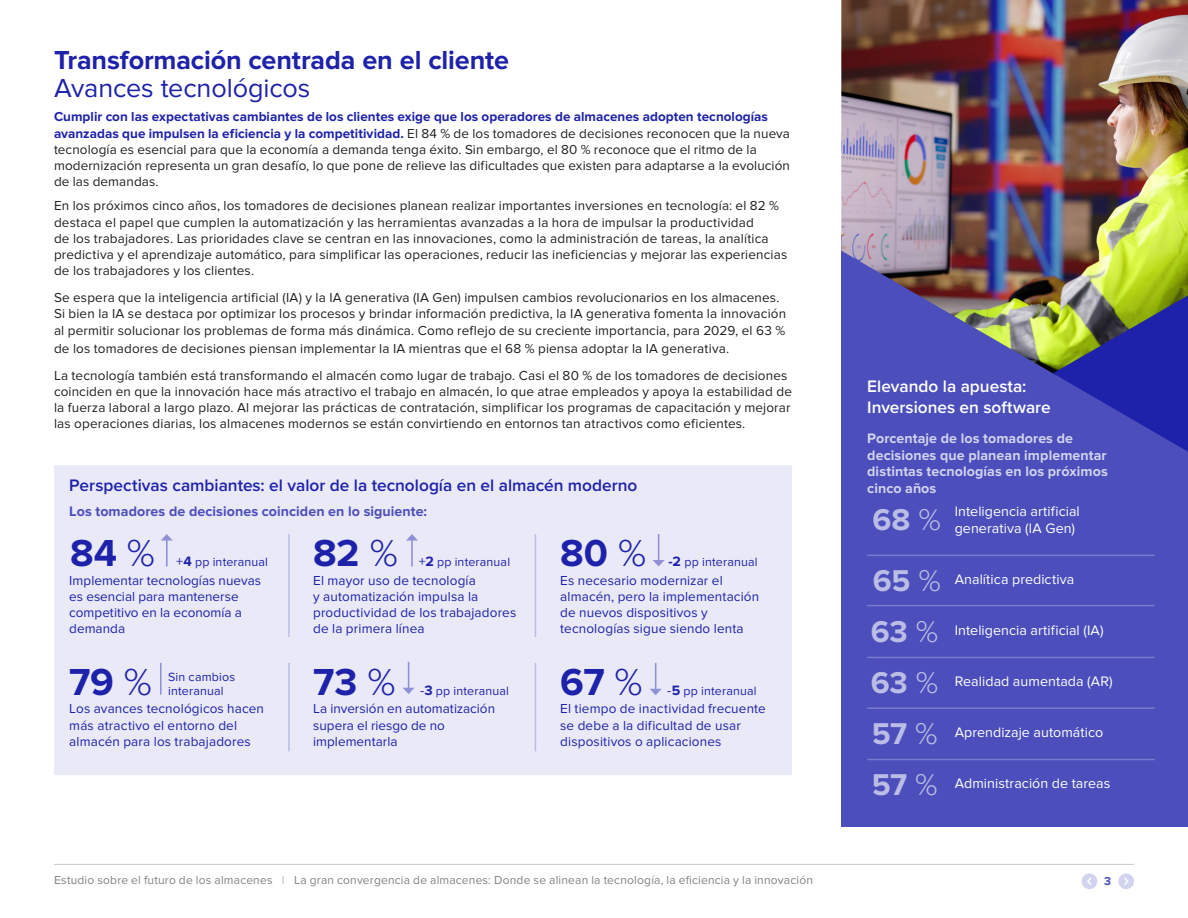
<style>
.page{position:relative;width:1188px;height:918px;background:#fff}
.page>*{position:absolute;margin:0;border:0;box-sizing:border-box;transform-origin:0 0}
.Body{font:700 39px "Proxima Nova";letter-spacing:-.005em;color:#1e22aa}
.Body-2{font:700 31.2px "Proxima Nova";letter-spacing:-.01em;color:#bbbde6}
.Subhead-2{font:700 27px "Proxima Nova";letter-spacing:-.005em;color:#1e22aa}
.Subhead-2-2{font:27px "Proxima Nova";letter-spacing:-.005em;color:#1e22aa}
.Body-3{font:600 17.25px "Proxima Nova";color:#1e22aa}
.Body-4{font:600 17.25px/21px "Proxima Nova";color:#fff}
.Body-5{font:14.25px/17.2px "Proxima Nova";letter-spacing:.005em;color:#fff}
.Body-6{font:700 14.25px/16.5px "Proxima Nova";letter-spacing:.005em;color:#d2d3ee}
.Body-7{font:700 14.25px "Proxima Nova";letter-spacing:.005em;color:#4b4ebb}
.Body-8{font:13.5px/16.2px "Proxima Nova";letter-spacing:.01em;color:#231f20}
.Body-9{font:13.5px/16.2px "Proxima Nova";letter-spacing:.01em;color:#1e22aa}
.Heading-1-Cover{font:12.45px/13.5px "Proxima Nova";letter-spacing:.015em;color:#1e22aa}
.t1{font:12px "Proxima Nova";letter-spacing:.015em;color:#808285}
.t2{font:700 12px "Proxima Nova";color:#4b4ebb}
.s1{font-weight:700;color:#1e22aa}
.s2{font-weight:300}
.s3{font-size:14.1px}
.s4{font-weight:700;font-size:14.1px}
.s5{color:#bcbdc0}
</style>
<div class="page">
<div style="left:841px;top:235px;width:347px;height:592px;background:#4b4ebb"></div>
<hr style="left:54px;top:864px;width:1080px;height:1px;background:#c7c8ca">
<div style="left:1118px;top:874px;width:16px;height:15px;background:#d2d3ee;border-radius:50%"></div>
<svg style="left:1124px;top:877px;width:5px;height:9px"></svg>
<div style="left:1082px;top:874px;width:15px;height:15px;background:#d2d3ee;border-radius:50%"></div>
<svg style="left:1087px;top:877px;width:4px;height:8px"></svg>
<img style="left:841px;top:0;width:347px;height:374px">
<svg style="left:1053px;top:295px;width:135px;height:157px"></svg>
<hr style="left:867px;top:555px;width:288px;height:1px;background:#787acc">
<hr style="left:867px;top:657px;width:288px;height:1px;background:#787acc">
<div style="left:54px;top:465px;width:738px;height:310px;background:#e9e9f7"></div>
<hr style="left:166px;top:540px;width:2px;height:26px;background:#8f91d4">
<svg style="left:161px;top:534px;width:12px;height:7px"></svg>
<hr style="left:288px;top:534px;width:2px;height:103px;background:#bbbde6">
<hr style="left:411px;top:540px;width:2px;height:26px;background:#8f91d4">
<svg style="left:406px;top:534px;width:12px;height:7px"></svg>
<hr style="left:535px;top:534px;width:1px;height:103px;background:#bbbde6">
<svg style="left:653px;top:534px;width:12px;height:32px"></svg>
<hr style="left:288px;top:663px;width:2px;height:88px;background:#bbbde6">
<svg style="left:403px;top:662px;width:12px;height:32px"></svg>
<hr style="left:535px;top:663px;width:1px;height:88px;background:#bbbde6">
<svg style="left:650px;top:663px;width:12px;height:32px"></svg>
<hr style="left:160px;top:663px;width:2px;height:32px;background:#8f91d4">
<hr style="left:867px;top:605px;width:288px;height:1px;background:#787acc">
<hr style="left:867px;top:707px;width:288px;height:2px;background:#787acc">
<hr style="left:867px;top:759px;width:288px;height:1px;background:#787acc">
<p class="Subhead-2" style="left:54px;top:44px;width:457px">Transformación centrada en el cliente</p>
<p class="Subhead-2-2" style="left:54px;top:73px;width:258px">Avances tecnológicos</p>
<p class="Body-8" style="left:54px;top:109px;width:738px"><span class="s1">Cumplir con las expectativas cambiantes de los clientes exige que los operadores de almacenes adopten tecnologías avanzadas que impulsen la eficiencia y la competitividad.</span> El 84 % de los tomadores de decisiones reconocen que la nueva tecnología es esencial para que la economía a demanda tenga éxito. Sin embargo, el 80 % reconoce que el ritmo de la modernización representa un gran desafío, lo que pone de relieve las dificultades que existen para adaptarse a la evolución de las demandas.</p>
<p class="Body-8" style="left:54px;top:198px;width:735px">En los próximos cinco años, los tomadores de decisiones planean realizar importantes inversiones en tecnología: el 82 % destaca el papel que cumplen la automatización y las herramientas avanzadas a la hora de impulsar la productividad<br>de los trabajadores. Las prioridades clave se centran en las innovaciones, como la administración de tareas, la analítica predictiva y el aprendizaje automático, para simplificar las operaciones, reducir las ineficiencias y mejorar las experiencias de los trabajadores y los clientes.</p>
<p class="Body-8" style="left:54px;top:290px;width:734px">Se espera que la inteligencia artificial (IA) y la IA generativa (IA Gen) impulsen cambios revolucionarios en los almacenes.<br>Si bien la IA se destaca por optimizar los procesos y brindar información predictiva, la IA generativa fomenta la innovación al permitir solucionar los problemas de forma más dinámica. Como reflejo de su creciente importancia, para 2029, el 63 %</p>
<p class="Body-8" style="left:54px;top:340px;width:677px">de los tomadores de decisiones piensan implementar la IA mientras que el 68 % piensa adoptar la IA generativa.</p>
<p class="Body-8" style="left:54px;top:367px;width:740px">La tecnología también está transformando el almacén como lugar de trabajo. Casi el 80 % de los tomadores de decisiones coinciden en que la innovación hace más atractivo el trabajo en almacén, lo que atrae empleados y apoya la estabilidad de la fuerza laboral a largo plazo. Al mejorar las prácticas de contratación, simplificar los programas de capacitación y mejorar las operaciones diarias, los almacenes modernos se están convirtiendo en entornos tan atractivos como eficientes.</p>
<p class="Body-3" style="left:69px;top:473px;width:570px">Perspectivas cambiantes: el valor de la tecnología en el almacén moderno</p>
<p class="Body-7" style="left:69px;top:503px;width:359px">Los tomadores de decisiones coinciden en lo siguiente:</p>
<p class="Body" style="left:70px;top:531px;width:86px">84 <span class="s2">%</span></p>
<p class="Heading-1-Cover" style="left:176px;top:555px;width:93px"><span class="s3">+</span><span class="s4">4</span> pp interanual</p>
<p class="Body" style="left:313px;top:531px;width:86px">82 <span class="s2">%</span></p>
<p class="Heading-1-Cover" style="left:419px;top:555px;width:93px"><span class="s3">+</span><span class="s4">2</span> pp interanual</p>
<p class="Body" style="left:560px;top:531px;width:87px">80 <span class="s2">%</span></p>
<p class="Heading-1-Cover" style="left:668px;top:555px;width:91px"><span class="s4">-2</span> pp interanual</p>
<p class="Body-9" style="left:69px;top:572px;width:193px">Implementar tecnologías nuevas es esencial para mantenerse competitivo en la economía a demanda</p>
<p class="Body-9" style="left:313px;top:572px;width:205px">El mayor uso de tecnología<br>y automatización impulsa la productividad de los trabajadores de la primera línea</p>
<p class="Body-9" style="left:560px;top:572px;width:200px">Es necesario modernizar el almacén, pero la implementación de nuevos dispositivos y tecnologías sigue siendo lenta</p>
<p class="Body" style="left:69px;top:660px;width:84px">79 <span class="s2">%</span></p>
<p class="Heading-1-Cover" style="left:168px;top:671px;width:69px">Sin cambios interanual</p>
<p class="Body" style="left:313px;top:660px;width:84px">73 <span class="s2">%</span></p>
<p class="Heading-1-Cover" style="left:420px;top:684px;width:90px"><span class="s3">-</span><span class="s4">3</span> pp interanual</p>
<p class="Body" style="left:560px;top:660px;width:84px">67 <span class="s2">%</span></p>
<p class="Heading-1-Cover" style="left:667px;top:684px;width:91px"><span class="s3">-</span><span class="s4">5</span> pp interanual</p>
<p class="Body-9" style="left:69px;top:701px;width:196px">Los avances tecnológicos hacen más atractivo el entorno del almacén para los trabajadores</p>
<p class="Body-9" style="left:313px;top:701px;width:183px">La inversión en automatización supera el riesgo de no implementarla</p>
<p class="Body-9" style="left:560px;top:701px;width:207px">El tiempo de inactividad frecuente se debe a la dificultad de usar dispositivos o aplicaciones</p>
<p class="Body-4" style="left:867px;top:375px;width:185px">Elevando la apuesta:<br>Inversiones en software</p>
<p class="Body-6" style="left:867px;top:431px;width:242px">Porcentaje de los tomadores de decisiones que planean implementar distintas tecnologías en los próximos cinco años</p>
<p class="Body-5" style="left:955px;top:503px;width:127px">Inteligencia artificial generativa (IA Gen)</p>
<p class="Body-5" style="left:955px;top:571px;width:121px">Analítica predictiva</p>
<p class="Body-5" style="left:955px;top:622px;width:150px">Inteligencia artificial (IA)</p>
<p class="Body-5" style="left:955px;top:673px;width:159px">Realidad aumentada (AR)</p>
<p class="Body-5" style="left:955px;top:724px;width:150px">Aprendizaje automático</p>
<p class="Body-5" style="left:955px;top:775px;width:157px">Administración de tareas</p>
<p class="Body-2" style="left:873px;top:502px;width:70px">68 <span class="s2">%</span></p>
<p class="Body-2" style="left:873px;top:562px;width:70px">65 <span class="s2">%</span></p>
<p class="Body-2" style="left:871px;top:613px;width:69px">63 <span class="s2">%</span></p>
<p class="Body-2" style="left:871px;top:665px;width:69px">63 <span class="s2">%</span></p>
<p class="Body-2" style="left:872px;top:716px;width:67px">57 <span class="s2">%</span></p>
<p class="Body-2" style="left:872px;top:767px;width:67px">57 <span class="s2">%</span></p>
<p class="t1" style="left:54px;top:873px;width:761px">Estudio sobre el futuro de los almacenes <span class="s5">I</span> La gran convergencia de almacenes: Donde se alinean la tecnología, la eficiencia y la innovación</p>
<p class="t2" style="left:1104px;top:874px;width:9px">3</p>
</div>
